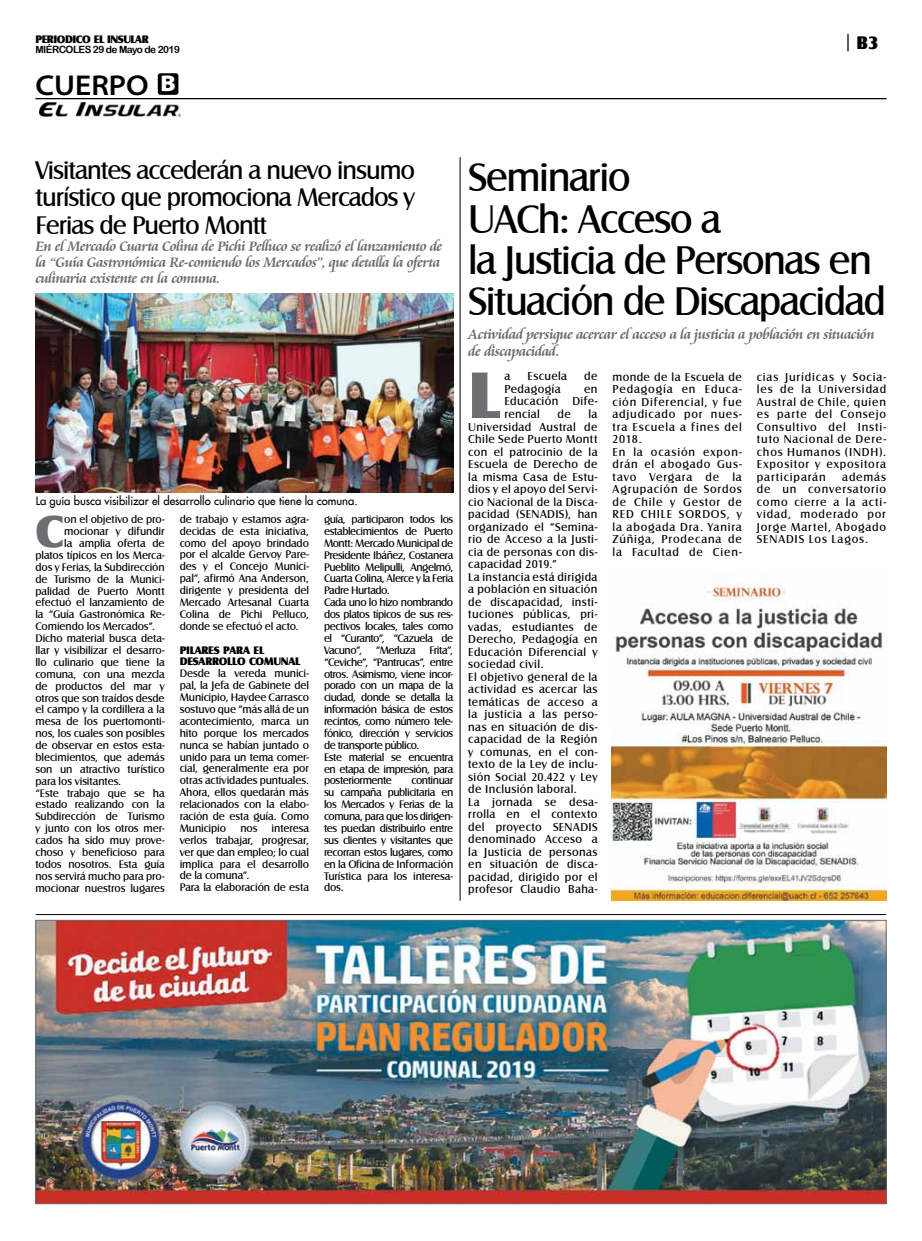
<style>
.page{position:relative;width:922px;height:1241px;background:#fff}
.page>*{position:absolute;margin:0;border:0;box-sizing:border-box;transform-origin:0 0}
.t1{font:68.12px "Castle T Ultr";color:#6d6e71}
.t2{font:46.88px "Castle T Ultr";color:#6d6e71}
.t3{font:41.25px/41.2px "Castle T";letter-spacing:-.04em;color:#000}
.t4{font:600 semi-expanded 28.75px "Myriad Pro";color:#000}
.t5{font:26.25px/27.5px "Castle T";letter-spacing:-.04em;color:#000;text-align:justify}
.t6{font:18.75px "Castle T Ultr";color:#000}
.t7{font:700 15px/16.2px "Cataneo BT";letter-spacing:-.04em;color:#6d6e71}
.t8{font:11.88px/12.5px "Castle T";letter-spacing:.03em;color:#000;text-align:justify}
.t9{font:11.88px/12.5px "Castle T";letter-spacing:.065em;color:#000}
.t10{font:11.25px/11.9px "Castle T";letter-spacing:-.015em;color:#000;text-align:justify}
.t11{font:11.25px/11.9px "Castle T";letter-spacing:-.04em;color:#000}
.t12{font:11.25px "Futura LT";color:#000}
.t13{font:11.25px/11.9px "Castle T Ultr";letter-spacing:-.02em;color:#000}
.t14{font:11.25px "Castle T Ultr";letter-spacing:-.04em;color:#000}
.t15{font:10px "Arial Rounded MT Bold";letter-spacing:-.05em;color:#000}
.s1{font-weight:900;font-size:22.75px;color:#fff}
</style>
<div class="page">
<svg style="left:847px;top:34px;width:1px;height:17px"></svg>
<div style="left:158px;top:73px;width:20px;height:22px;background:#000;border-radius:3px"></div>
<img style="left:39px;top:102px;width:141px;height:14px">
<hr style="left:35px;top:98px;width:851px;height:1px;background:#000">
<hr style="left:36px;top:914px;width:849px;height:1px;background:#000">
<img style="left:38px;top:922px;width:846px;height:279px">
<img style="left:36px;top:293px;width:417px;height:200px">
<img style="left:611px;top:585px;width:274px;height:315px">
<hr style="left:459px;top:157px;width:1px;height:743px;background:#000">
<p class="t14" style="left:35px;top:33px;width:115px">PERIODICO EL INSULAR</p>
<p class="t15" style="left:35px;top:44px;width:146px">MIÉRCOLES 29 de Mayo de 2019</p>
<h3 class="t4" style="left:35px;top:69px;width:142px">CUERPO <span class="s1">B</span></h3>
<h3 class="t6" style="left:856px;top:32px;width:24px">B3</h3>
<h3 class="t5" style="left:35px;top:157px;width:381px">Visitantes accederán a nuevo insumo turístico que promociona Mercados y Ferias de Puerto Montt</h3>
<h3 class="t7" style="left:35px;top:238px;width:408px">En el Mercado Cuarta Colina de Pichi Pelluco se realizó el lanzamiento de la “Guía Gastronómica Re-comiendo los Mercados”, que detalla la oferta culinaria existente en la comuna.</h3>
<p class="t12" style="left:36px;top:493px;width:323px">La guía busca visibilizar el desarrollo culinario que tiene la comuna.</p>
<h2 class="t2" style="left:35px;top:503px;width:29px">C</h2>
<p class="t10" style="left:64px;top:513px;width:102px">on el objetivo de pro-</p>
<p class="t10" style="left:64px;top:525px;width:102px">mocionar y difundir</p>
<p class="t10" style="left:64px;top:537px;width:102px">la amplia oferta de</p>
<p class="t10" style="left:35px;top:549px;width:131px">platos típicos en los Merca-</p>
<p class="t10" style="left:35px;top:561px;width:131px">dos y Ferias, la Subdirección</p>
<p class="t10" style="left:35px;top:573px;width:131px">de Turismo de la Munici-</p>
<p class="t10" style="left:35px;top:585px;width:131px">palidad de Puerto Montt</p>
<p class="t10" style="left:35px;top:596px;width:131px">efectuó el lanzamiento de</p>
<p class="t10" style="left:35px;top:608px;width:131px">la “Guía Gastronómica Re-</p>
<p class="t10" style="left:35px;top:620px;width:121px">Comiendo los Mercados”.</p>
<p class="t10" style="left:35px;top:632px;width:131px">Dicho material busca deta-</p>
<p class="t10" style="left:35px;top:644px;width:131px">llar y visibilizar el desarro-</p>
<p class="t10" style="left:35px;top:656px;width:131px">llo culinario que tiene la</p>
<p class="t10" style="left:35px;top:668px;width:131px">comuna, con una mezcla</p>
<p class="t10" style="left:35px;top:680px;width:131px">de productos del mar y</p>
<p class="t10" style="left:35px;top:692px;width:131px">otros que son traídos desde</p>
<p class="t10" style="left:35px;top:703px;width:131px">el campo y la cordillera a la</p>
<p class="t10" style="left:35px;top:715px;width:131px">mesa de los puertomonti-</p>
<p class="t10" style="left:35px;top:727px;width:131px">nos, los cuales son posibles</p>
<p class="t10" style="left:35px;top:739px;width:131px">de observar en estos esta-</p>
<p class="t10" style="left:35px;top:751px;width:131px">blecimientos, que además</p>
<p class="t10" style="left:35px;top:763px;width:131px">son un atractivo turístico</p>
<p class="t10" style="left:35px;top:775px;width:87px">para los visitantes.</p>
<p class="t10" style="left:35px;top:787px;width:131px">“Este trabajo que se ha</p>
<p class="t10" style="left:35px;top:798px;width:131px">estado realizando con la</p>
<p class="t10" style="left:35px;top:810px;width:131px">Subdirección de Turismo</p>
<p class="t10" style="left:35px;top:822px;width:131px">y junto con los otros mer-</p>
<p class="t10" style="left:35px;top:834px;width:131px">cados ha sido muy prove-</p>
<p class="t10" style="left:35px;top:846px;width:131px">choso y beneficioso para</p>
<p class="t10" style="left:35px;top:858px;width:131px">todos nosotros. Esta guía</p>
<p class="t10" style="left:35px;top:870px;width:131px">nos servirá mucho para pro-</p>
<p class="t10" style="left:35px;top:882px;width:131px">mocionar nuestros lugares</p>
<p class="t10" style="left:180px;top:513px;width:131px">de trabajo y estamos agra&shy;decidas de esta iniciativa, como del apoyo brindado por el alcalde Gervoy Pare&shy;des y el Concejo Munici&shy;pal”, afirmó Ana Anderson, dirigente y presidenta del Mercado Artesanal Cuarta Colina de Pichi Pelluco, donde se efectuó el acto.</p>
<p class="t13" style="left:180px;top:643px;width:122px">PILARES PARA EL<br>DESARROLLO COMUNAL</p>
<p class="t10" style="left:180px;top:667px;width:131px">Desde la vereda munici&shy;pal, la Jefa de Gabinete del Municipio, Haydee Carrasco sostuvo que “más allá de un acontecimiento, marca un hito porque los mercados nunca se habían juntado o unido para un tema comer&shy;cial, generalmente era por otras actividades puntuales.<br>Ahora, ellos quedarán más relacionados con la elabo&shy;ración de esta guía. Como Municipio</p>
<p class="t10" style="left:180px;top:822px;width:131px;text-align:left;text-indent:92px">interesa verlos trabajar, progresar, ver que dan empleo; lo cual implica para el desarrollo de la comuna”.<br>Para la elaboración de esta</p>
<p class="t10" style="left:240px;top:822px;width:19px">nos</p>
<p class="t11" style="left:324px;top:513px;width:131px">guía, participaron todos los establecimientos de Puerto<br>Montt: Mercado Municipal de<br>Presidente Ibáñez, Costanera<br>Pueblito Melipulli, Angelmó,<br>Cuarta Colina, Alerce y la Feria<br>Padre Hurtado.<br>Cada uno lo hizo nombrando dos platos típicos de sus res&shy;pectivos locales, tales como el “Curanto”, “Cazuela de<br>Vacuno”, “Merluza Frita”, “Ceviche”, “Pantrucas”, entre otros. Asimismo, viene incor&shy;porado con un mapa de la ciudad, donde se detalla la información básica de estos recintos, como número tele&shy;fónico, dirección y servicios de transporte público.<br>Este material se encuentra en etapa de impresión, para posteriormente</p>
<p class="t10" style="left:324px;top:774px;width:131px;text-indent:88px">continuar su campaña publicitaria en los Mercados y Ferias de la comuna, para que los dirigen&shy;tes puedan distribuirlo entre sus clientes y visitantes que recorran estos lugares, como en la Oficina de Información Turística para los interesa&shy;dos.</p>
<h3 class="t3" style="left:468px;top:158px;width:419px">Seminario<br>UACh: Acceso a<br>la Justicia de Personas en<br>Situación de Discapacidad</h3>
<h3 class="t7" style="left:468px;top:327px;width:408px">Actividad persigue acercar el acceso a la justicia a población en situación de discapacidad.</h3>
<h1 class="t1" style="left:468px;top:355px;width:33px">L</h1>
<p class="t8" style="left:504px;top:370px;width:7px">a</p>
<p class="t8" style="left:527px;top:370px;width:41px">Escuela</p>
<p class="t8" style="left:584px;top:370px;width:15px">de</p>
<p class="t8" style="left:504px;top:383px;width:58px">Pedagogía</p>
<p class="t8" style="left:504px;top:383px;width:95px;text-indent:80px">en Educación Dife&shy;rencial</p>
<p class="t8" style="left:468px;top:408px;width:131px;text-align:left;text-indent:120px">la<br>Universidad Austral de<br>Chile Sede Puerto Montt con el patrocinio de la<br>Escuela de Derecho de la misma Casa de Estu&shy;dios y el apoyo del Servi&shy;cio Nacional de la Disca&shy;pacidad (SENADIS), han organizado el “Semina&shy;rio de Acceso a la Justi&shy;cia de personas con dis&shy;capacidad 2019.”<br>La instancia está dirigida a población en situación de discapacidad, insti&shy;tuciones públicas, pri&shy;vadas, estudiantes de<br>Derecho, Pedagogía en<br>Educación Diferencial y sociedad civil.<br>El objetivo general de la actividad es acercar las temáticas de acceso a la justicia a las perso&shy;nas en situación de dis&shy;capacidad de la Región y comunas, en el con&shy;texto de la Ley de inclu&shy;sión Social 20.422 y Ley de Inclusión laboral.<br>La jornada se desa&shy;rrolla en el contexto del proyecto SENADIS denominado Acceso a la Justicia de personas en situación de disca&shy;pacidad, dirigido por el profesor Claudio Baha-</p>
<p class="t8" style="left:557px;top:408px;width:15px">de</p>
<p class="t9" style="left:612px;top:370px;width:131px">monde de la Escuela de<br>Pedagogía en Educa&shy;ción Diferencial, y fue adjudicado por nues&shy;tra Escuela a fines del<br>2018.<br>En la ocasión expon&shy;drán el abogado Gus&shy;tavo Vergara de la<br>Agrupación de Sordos de Chile y Gestor de<br>RED CHILE SORDOS, y la abogada Dra. Yanira<br>Zúñiga, Prodecana de la Facultad de Cien-</p>
<p class="t8" style="left:756px;top:370px;width:131px">cias Jurídicas y Socia&shy;les de la Universidad Austral de Chile, quien es parte del Consejo Consultivo del Insti&shy;tuto Nacional de Dere&shy;chos Humanos (INDH).<br>Expositor y expositora participarán</p>
<p class="t8" style="left:756px;top:470px;width:131px;text-indent:85px">además de un conversatorio como cierre a la acti&shy;vidad, moderado por Jorge Martel, Abogado SENADIS Los Lagos.</p>
</div>
